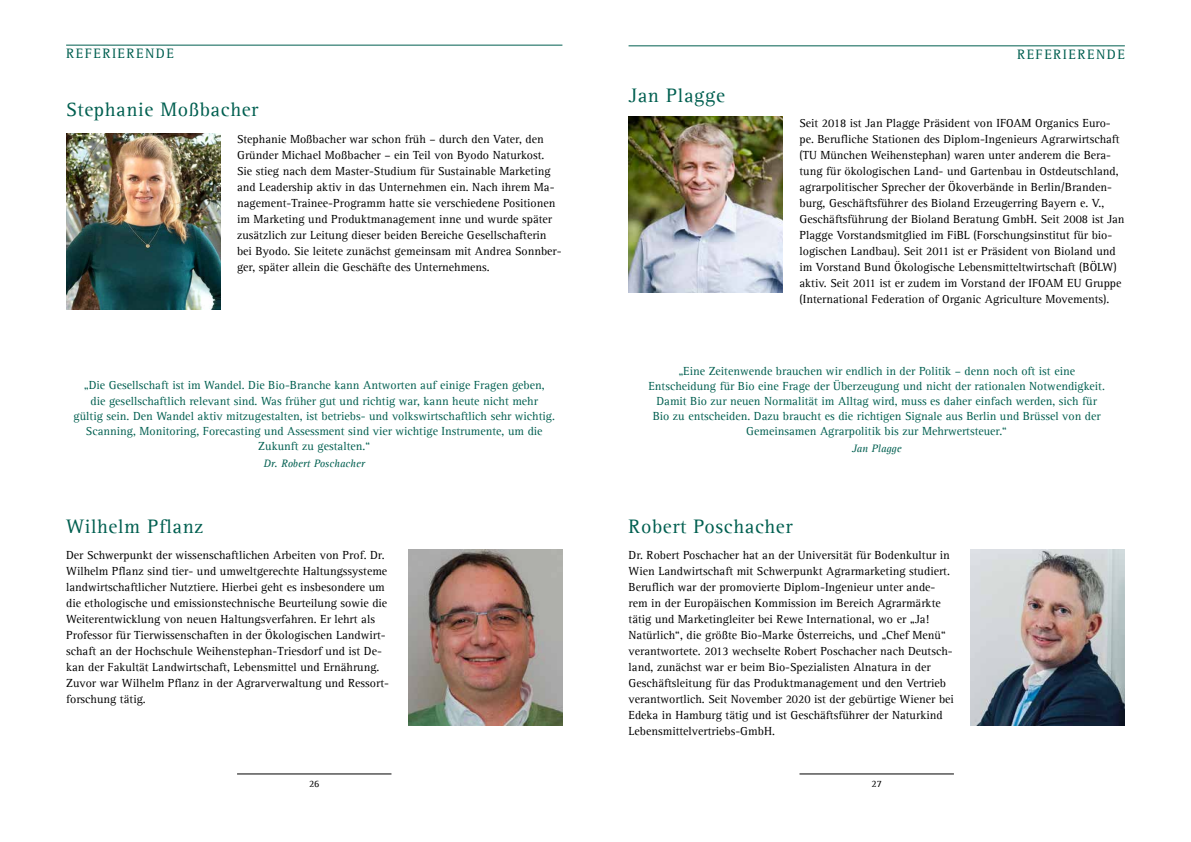
<style>
.page{position:relative;width:1191px;height:842px;background:#fff}
.page>*{position:absolute;margin:0;border:0;box-sizing:border-box;transform-origin:0 0}
.t1{font:20px "Agfa Rotis Serif";letter-spacing:.03em;color:#005f50}
.t2{font:14px "Agfa Rotis Serif";letter-spacing:.1em;color:#005f50}
.t3{font:12px/16px "Agfa Rotis Serif";color:#000}
.t4{font:12px/15px "Agfa Rotis Serif";color:#005f50;text-align:center}
.t5{font:italic 11px "Agfa Rotis Serif";color:#005f50}
.t6{font:10px "Agfa Rotis Serif";color:#000}
</style>
<div class="page">
<hr style="left:66px;top:45px;width:496px;height:1px;background:#005f50">
<hr style="left:628px;top:46px;width:496px;height:1px;background:#005f50">
<hr style="left:237px;top:774px;width:154px;height:1px;background:#000">
<hr style="left:799px;top:774px;width:155px;height:1px;background:#000">
<img style="left:66px;top:133px;width:154px;height:176px">
<img style="left:408px;top:550px;width:154px;height:176px">
<img style="left:628px;top:116px;width:155px;height:176px">
<img style="left:970px;top:550px;width:154px;height:176px">
<p class="t2" style="left:66px;top:45px;width:109px">REFERIERENDE</p>
<p class="t2" style="left:1017px;top:46px;width:109px">REFERIERENDE</p>
<h1 class="t1" style="left:66px;top:98px;width:194px">Stephanie Moßbacher</h1>
<p class="t3" style="left:237px;top:131px;width:326px">Stephanie Moßbacher war schon früh – durch den Vater, den Gründer Michael Moßbacher – ein Teil von Byodo Naturkost.<br>Sie stieg nach dem Master-Studium für Sustainable Marketing and Leadership aktiv in das Unternehmen ein. Nach ihrem Ma&shy;nagement-Trainee-Programm hatte sie verschiedene Positionen im Marketing und Produktmanagement inne und wurde später zusätzlich zur Leitung dieser beiden Bereiche Gesellschafterin bei Byodo. Sie leitete zunächst gemeinsam mit Andrea Sonnber&shy;ger, später allein die Geschäfte des Unternehmens.</p>
<p class="t4" style="left:74px;top:378px;width:483px">„Die Gesellschaft ist im Wandel. Die Bio-Branche kann Antworten auf einige Fragen geben,<br>die gesellschaftlich relevant sind. Was früher gut und richtig war, kann heute nicht mehr<br>gültig sein. Den Wandel aktiv mitzugestalten, ist betriebs- und volkswirtschaftlich sehr wichtig.<br>Scanning, Monitoring, Forecasting und Assessment sind vier wichtige Instrumente, um die Zukunft zu gestalten.“</p>
<p class="t5" style="left:264px;top:456px;width:103px">Dr. Robert Poschacher</p>
<h1 class="t1" style="left:66px;top:514px;width:139px">Wilhelm Pflanz</h1>
<p class="t3" style="left:66px;top:547px;width:324px">Der Schwerpunkt der wissenschaftlichen Arbeiten von Prof. Dr.<br>Wilhelm Pflanz sind tier- und umweltgerechte Haltungssysteme landwirtschaftlicher Nutztiere. Hierbei geht es insbesondere um die ethologische und emissionstechnische Beurteilung sowie die Weiterentwicklung von neuen Haltungsverfahren. Er lehrt als Professor für Tierwissenschaften in der Ökologischen Landwirt&shy;schaft an der Hochschule Weihenstephan-Triesdorf und ist De&shy;kan der Fakultät Landwirtschaft, Lebensmittel und Ernährung.<br>Zuvor war Wilhelm Pflanz in der Agrarverwaltung und Ressort&shy;forschung tätig.</p>
<h1 class="t1" style="left:628px;top:83px;width:98px">Jan Plagge</h1>
<p class="t3" style="left:799px;top:115px;width:327px">Seit 2018 ist Jan Plagge Präsident von IFOAM Organics Euro&shy;pe. Berufliche Stationen des Diplom-Ingenieurs Agrarwirtschaft (TU München Weihenstephan) waren unter anderem die Bera&shy;tung für ökologischen Land- und Gartenbau in Ostdeutschland, agrarpolitischer Sprecher der Ökoverbände in Berlin/Branden&shy;burg, Geschäftsführer des Bioland Erzeugerring Bayern e. V., Geschäftsführung der Bioland Beratung GmbH. Seit 2008 ist Jan Plagge Vorstandsmitglied im FiBL (Forschungsinstitut für bio&shy;logischen Landbau). Seit 2011 ist er Präsident von Bioland und im Vorstand Bund Ökologische Lebensmitteltwirtschaft (BÖLW) aktiv. Seit 2011 ist er zudem im Vorstand der IFOAM EU Gruppe (International Federation of Organic Agriculture Movements).</p>
<p class="t4" style="left:648px;top:364px;width:458px">„Eine Zeitenwende brauchen wir endlich in der Politik – denn noch oft ist eine Entscheidung für Bio eine Frage der Überzeugung und nicht der rationalen Notwendigkeit.<br>Damit Bio zur neuen Normalität im Alltag wird, muss es daher einfach werden, sich für Bio zu entscheiden. Dazu braucht es die richtigen Signale aus Berlin und Brüssel von der Gemeinsamen Agrarpolitik bis zur Mehrwertsteuer.“</p>
<p class="t5" style="left:852px;top:442px;width:51px">Jan Plagge</p>
<h1 class="t1" style="left:628px;top:514px;width:165px">Robert Poschacher</h1>
<p class="t3" style="left:628px;top:547px;width:327px">Dr. Robert Poschacher hat an der Universität für Bodenkultur in Wien Landwirtschaft mit Schwerpunkt Agrarmarketing studiert.<br>Beruflich war der promovierte Diplom-Ingenieur unter ande&shy;rem in der Europäischen Kommission im Bereich Agrarmärkte tätig und Marketingleiter bei Rewe International, wo er „Ja!<br>Natürlich“, die größte Bio-Marke Österreichs, und „Chef Menü“ verantwortete. 2013 wechselte Robert Poschacher nach Deutsch&shy;land, zunächst war er beim Bio-Spezialisten Alnatura in der Geschäftsleitung für das Produktmanagement und den Vertrieb verantwortlich. Seit November 2020 ist der gebürtige Wiener bei Edeka in Hamburg tätig und ist Geschäftsführer der Naturkind Lebensmittelvertriebs-GmbH.</p>
<p class="t6" style="left:309px;top:778px;width:12px">26</p>
<p class="t6" style="left:871px;top:778px;width:12px">27</p>
</div>
